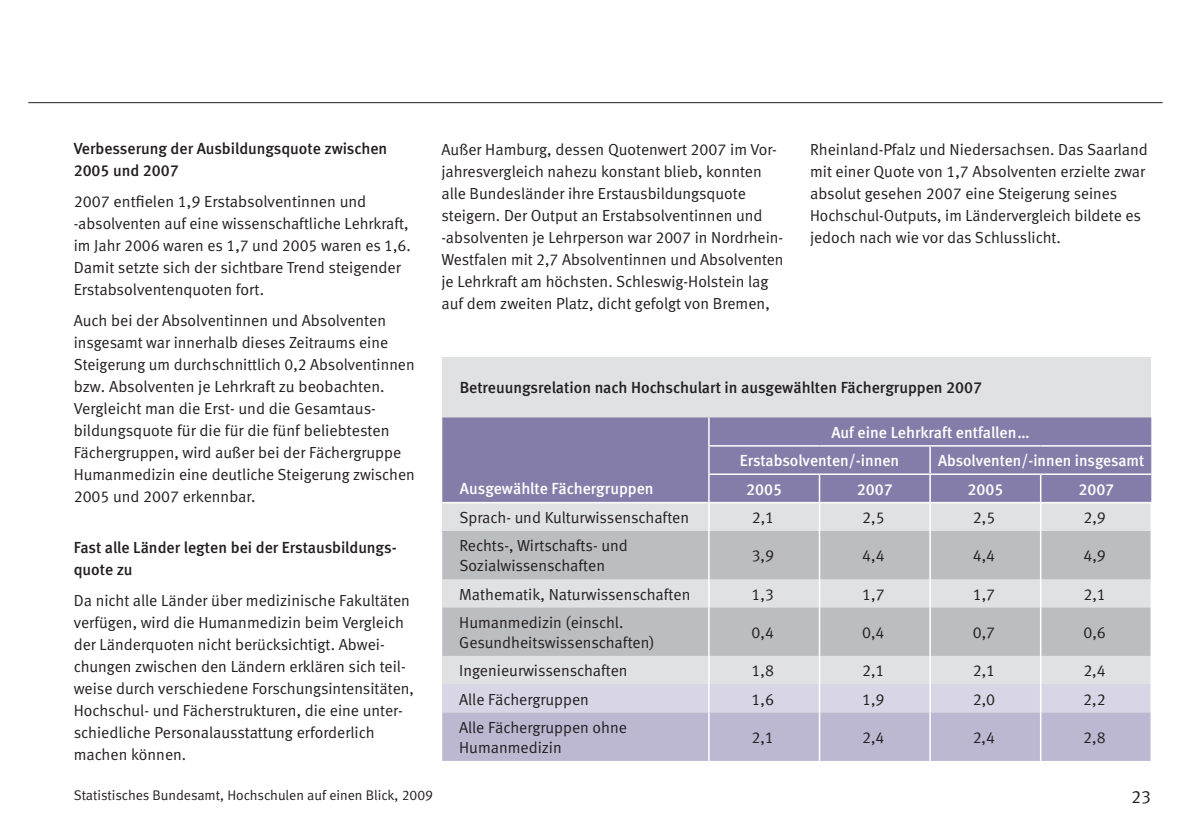
<style>
.page{position:relative;width:1191px;height:840px;background:#fff}
.page>*{position:absolute;margin:0;border:0;box-sizing:border-box;transform-origin:0 0}
.t1{font:18px "Meta Normal LF";color:#231f20}
.Body{font:16px/22px "Meta Normal LF";color:#231f20}
.Head_2{font:16px/22px "Meta Medium LF";color:#231f20}
.Head_2-2{font:16px "Meta Medium LF";color:#fff}
.t2{font:14px "Meta Normal LF";color:#231f20}
</style>
<div class="page">
<hr style="left:28px;top:102px;width:1134px;height:1px;background:#231f20">
<div style="left:442px;top:356px;width:709px;height:404px;background:#e0e1e3"></div>
<div style="left:442px;top:417px;width:709px;height:84px;background:#847ca9"></div>
<svg style="left:442px;top:530px;width:708px;height:125px;fill:#bcbdc0"></svg>
<hr style="left:442px;top:501px;width:267px;height:2px;background:#fff">
<hr style="left:708px;top:445px;width:111px;height:1px;background:#fff">
<hr style="left:819px;top:445px;width:111px;height:1px;background:#fff">
<hr style="left:930px;top:445px;width:110px;height:1px;background:#fff">
<hr style="left:1040px;top:445px;width:111px;height:1px;background:#fff">
<hr style="left:708px;top:473px;width:111px;height:1px;background:#fff">
<hr style="left:819px;top:473px;width:111px;height:1px;background:#fff">
<hr style="left:930px;top:473px;width:110px;height:1px;background:#fff">
<hr style="left:1040px;top:473px;width:111px;height:1px;background:#fff">
<hr style="left:709px;top:501px;width:110px;height:2px;background:#fff">
<hr style="left:819px;top:501px;width:111px;height:2px;background:#fff">
<hr style="left:930px;top:501px;width:110px;height:2px;background:#fff">
<hr style="left:1040px;top:501px;width:112px;height:2px;background:#fff">
<svg style="left:708px;top:417px;width:1px;height:113px"></svg>
<hr style="left:818px;top:503px;width:2px;height:27px;background:#fff">
<hr style="left:929px;top:503px;width:2px;height:27px;background:#fff">
<hr style="left:1150px;top:503px;width:2px;height:27px;background:#fff">
<hr style="left:708px;top:530px;width:1px;height:49px;background:#fff">
<hr style="left:818px;top:530px;width:2px;height:49px;background:#fff">
<hr style="left:929px;top:530px;width:2px;height:49px;background:#fff">
<hr style="left:1040px;top:530px;width:1px;height:49px;background:#fff">
<hr style="left:1150px;top:530px;width:2px;height:49px;background:#fff">
<svg style="left:708px;top:579px;width:1px;height:28px"></svg>
<hr style="left:818px;top:579px;width:2px;height:28px;background:#fff">
<hr style="left:929px;top:579px;width:2px;height:28px;background:#fff">
<svg style="left:1040px;top:579px;width:1px;height:28px"></svg>
<hr style="left:1150px;top:579px;width:2px;height:28px;background:#fff">
<hr style="left:708px;top:607px;width:1px;height:48px;background:#fff">
<hr style="left:818px;top:607px;width:2px;height:48px;background:#fff">
<hr style="left:929px;top:607px;width:2px;height:48px;background:#fff">
<hr style="left:1040px;top:607px;width:1px;height:48px;background:#fff">
<hr style="left:1150px;top:607px;width:2px;height:48px;background:#fff">
<svg style="left:442px;top:655px;width:709px;height:105px"></svg>
<hr style="left:1150px;top:683px;width:2px;height:29px;background:#fff">
<hr style="left:708px;top:712px;width:1px;height:48px;background:#fff">
<hr style="left:818px;top:712px;width:2px;height:48px;background:#fff">
<hr style="left:929px;top:712px;width:2px;height:48px;background:#fff">
<hr style="left:1040px;top:712px;width:1px;height:48px;background:#fff">
<hr style="left:1150px;top:712px;width:2px;height:48px;background:#fff">
<hr style="left:929px;top:446px;width:2px;height:27px;background:#fff">
<hr style="left:818px;top:474px;width:2px;height:27px;background:#fff">
<hr style="left:929px;top:474px;width:2px;height:27px;background:#fff">
<svg style="left:1040px;top:474px;width:1px;height:56px"></svg>
<p class="Head_2" style="left:74px;top:138px;width:315px">Verbesserung der Ausbildungsquote zwischen<br>2005 und 2007</p>
<p class="Body" style="left:74px;top:190px;width:338px">2007 entfielen 1,9 Erstabsolventinnen und -absolventen auf eine wissenschaftliche Lehrkraft, im Jahr 2006 waren es 1,7 und 2005 waren es 1,6.<br>Damit setzte sich der sichtbare Trend steigender Erstabsolventenquoten fort.</p>
<p class="Body" style="left:74px;top:309px;width:342px">Auch bei der Absolventinnen und Absolventen insgesamt war innerhalb dieses Zeitraums eine Steigerung um durchschnittlich 0,2 Absolventinnen bzw. Absolventen je Lehrkraft zu beobachten.<br>Vergleicht man die Erst- und die Gesamtaus&shy;bildungsquote für die für die fünf beliebtesten Fächergruppen, wird außer bei der Fächergruppe Humanmedizin eine deutliche Steigerung zwischen 2005 und 2007 erkennbar.</p>
<p class="Head_2" style="left:74px;top:536px;width:324px">Fast alle Länder legten bei der Erstausbildungs&shy;quote zu</p>
<p class="Body" style="left:74px;top:588px;width:342px">Da nicht alle Länder über medizinische Fakultäten verfügen, wird die Humanmedizin beim Vergleich der Länderquoten nicht berücksichtigt. Abwei&shy;chungen zwischen den Ländern erklären sich teil&shy;weise durch verschiedene Forschungsintensitäten, Hochschul- und Fächerstrukturen, die eine unter&shy;schiedliche Personalausstattung erforderlich machen können.</p>
<p class="Body" style="left:441px;top:138px;width:344px">Außer Hamburg, dessen Quotenwert 2007 im Vor&shy;jahresvergleich nahezu konstant blieb, konnten alle Bundesländer ihre Erstausbildungsquote steigern. Der Output an Erstabsolventinnen und -absolventen je Lehrperson war 2007 in Nordrhein-Westfalen mit 2,7 Absolventinnen und Absolventen je Lehrkraft am höchsten. Schleswig-Holstein lag auf dem zweiten Platz, dicht gefolgt von Bremen,</p>
<p class="Body" style="left:810px;top:138px;width:339px">Rheinland-Pfalz und Niedersachsen. Das Saarland mit einer Quote von 1,7 Absolventen erzielte zwar absolut gesehen 2007 eine Steigerung seines Hochschul-Outputs, im Ländervergleich bildete es jedoch nach wie vor das Schlusslicht.</p>
<p class="Head_2" style="left:459px;top:375px;width:524px">Betreuungsrelation nach Hochschulart in ausgewählten Fächergruppen 2007</p>
<p class="Head_2-2" style="left:831px;top:423px;width:200px">Auf eine Lehrkraft entfallen…</p>
<p class="Head_2-2" style="left:460px;top:479px;width:195px">Ausgewählte Fächergruppen</p>
<p class="Head_2-2" style="left:740px;top:451px;width:161px">Erstabsolventen/-innen</p>
<p class="Head_2-2" style="left:938px;top:451px;width:208px">Absolventen/-innen insgesamt</p>
<p class="Head_2-2" style="left:746px;top:479px;width:37px">2005</p>
<p class="Head_2-2" style="left:857px;top:479px;width:37px">2007</p>
<p class="Head_2-2" style="left:967px;top:479px;width:37px">2005</p>
<p class="Head_2-2" style="left:1078px;top:479px;width:37px">2007</p>
<p class="Body" style="left:459px;top:506px;width:231px">Sprach- und Kulturwissenschaften</p>
<p class="Body" style="left:751px;top:506px;width:24px">2,1</p>
<p class="Body" style="left:862px;top:506px;width:24px">2,5</p>
<p class="Body" style="left:973px;top:506px;width:24px">2,5</p>
<p class="Body" style="left:1083px;top:506px;width:24px">2,9</p>
<p class="Body" style="left:459px;top:535px;width:170px;line-height:20px">Rechts-, Wirtschafts- und<br>Sozialwissenschaften</p>
<p class="Body" style="left:751px;top:544px;width:24px">3,9</p>
<p class="Body" style="left:862px;top:544px;width:24px">4,4</p>
<p class="Body" style="left:972px;top:544px;width:24px">4,4</p>
<p class="Body" style="left:1083px;top:544px;width:24px">4,9</p>
<p class="Body" style="left:459px;top:582px;width:233px">Mathematik, Naturwissenschaften</p>
<p class="Body" style="left:751px;top:582px;width:24px">1,3</p>
<p class="Body" style="left:862px;top:582px;width:24px">1,7</p>
<p class="Body" style="left:972px;top:582px;width:24px">1,7</p>
<p class="Body" style="left:1083px;top:582px;width:24px">2,1</p>
<p class="Body" style="left:459px;top:612px;width:197px;line-height:20px">Humanmedizin (einschl.<br>Gesundheitswissenschaften)</p>
<p class="Body" style="left:751px;top:621px;width:24px">0,4</p>
<p class="Body" style="left:862px;top:621px;width:24px">0,4</p>
<p class="Body" style="left:972px;top:621px;width:24px">0,7</p>
<p class="Body" style="left:1083px;top:621px;width:24px">0,6</p>
<p class="Body" style="left:459px;top:659px;width:170px">Ingenieurwissenschaften</p>
<p class="Body" style="left:751px;top:659px;width:24px">1,8</p>
<p class="Body" style="left:862px;top:659px;width:24px">2,1</p>
<p class="Body" style="left:972px;top:659px;width:24px">2,1</p>
<p class="Body" style="left:1083px;top:659px;width:24px">2,4</p>
<p class="Body" style="left:459px;top:687px;width:131px">Alle Fächergruppen</p>
<p class="Body" style="left:751px;top:687px;width:24px">1,6</p>
<p class="Body" style="left:862px;top:687px;width:24px">1,9</p>
<p class="Body" style="left:972px;top:687px;width:24px">2,0</p>
<p class="Body" style="left:1083px;top:687px;width:24px">2,2</p>
<p class="Body" style="left:459px;top:717px;width:169px;line-height:20px">Alle Fächergruppen ohne<br>Humanmedizin</p>
<p class="Body" style="left:751px;top:726px;width:24px">2,1</p>
<p class="Body" style="left:862px;top:726px;width:24px">2,4</p>
<p class="Body" style="left:972px;top:726px;width:24px">2,4</p>
<p class="Body" style="left:1083px;top:726px;width:24px">2,8</p>
<p class="t2" style="left:74px;top:786px;width:361px">Statistisches Bundesamt, Hochschulen auf einen Blick, 2009</p>
<p class="t1" style="left:1131px;top:786px;width:22px">23</p>
</div>
